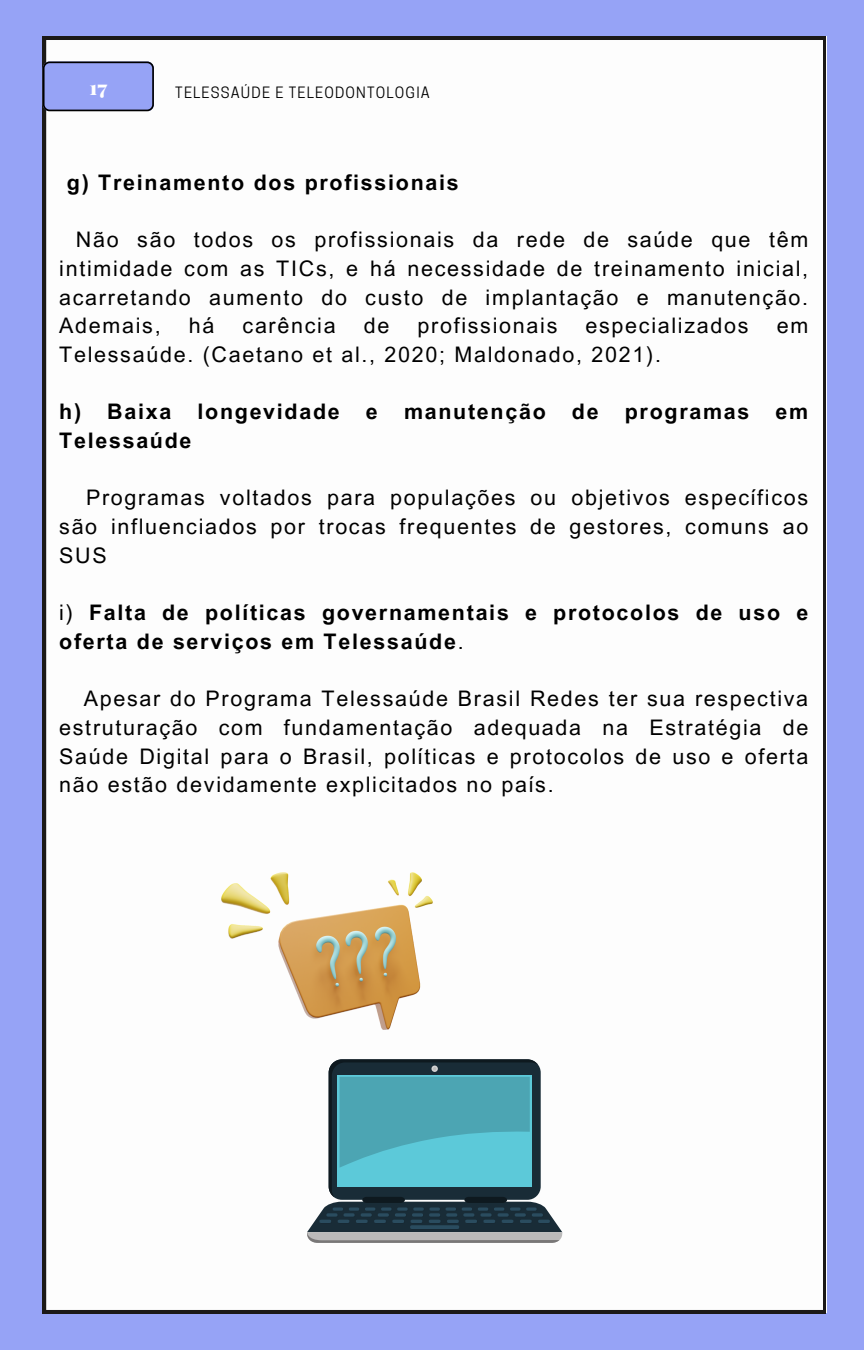
<style>
.page{position:relative;width:864px;height:1350px;background:#96a3f6}
.page>*{position:absolute;margin:0;border:0;box-sizing:border-box;transform-origin:0 0}
.t1{font:21.38px/28.8px "Arial MT Pro";letter-spacing:.08em;color:#000;text-align:justify}
.t2{font:700 21.38px/28.8px "Arial MT Pro";letter-spacing:.08em;color:#000}
.t3{font:900 20.03px "Playfair Display";color:#fff}
.t4{font:14.62px "Cooper Hewitt";letter-spacing:.08em;color:#000}
.s1{font-weight:400}
</style>
<div class="page">
<div style="left:43px;top:37px;width:783px;height:1276px;background:#fdfdfd"></div>
<svg style="left:43px;top:61px;width:111px;height:50px"></svg>
<img style="left:222px;top:873px;width:211px;height:157px">
<svg style="left:306px;top:1059px;width:257px;height:184px;background:#61949e"></svg>
<p class="t3" style="left:89px;top:74px;width:19px">17</p>
<p class="t4" style="left:175px;top:87px;width:256px">TELESSAÚDE E TELEODONTOLOGIA</p>
<p class="t2" style="left:67px;top:171px;width:393px">g) Treinamento dos profissionais</p>
<p class="t1" style="left:59px;top:228px;width:751px;text-indent:17px">Não são todos os profissionais da rede de saúde que têm intimidade com as TICs, e há necessidade de treinamento inicial, acarretando aumento do custo de implantação e manutenção.<br>Ademais,</p>
<p class="t1" style="left:189px;top:314px;width:27px">há</p>
<p class="t1" style="left:243px;top:314px;width:95px">carência</p>
<p class="t1" style="left:364px;top:314px;width:27px">de</p>
<p class="t1" style="left:418px;top:314px;width:141px">profissionais</p>
<p class="t1" style="left:586px;top:314px;width:165px">especializados</p>
<p class="t1" style="left:777px;top:314px;width:33px">em</p>
<p class="t1" style="left:59px;top:343px;width:603px">Telessaúde. (Caetano et al., 2020; Maldonado, 2021).</p>
<p class="t2" style="left:59px;top:400px;width:751px">h) Baixa longevidade e manutenção de programas em<br>Telessaúde</p>
<p class="t1" style="left:59px;top:486px;width:751px;text-indent:27px">Programas voltados para populações ou objetivos específicos são influenciados por trocas frequentes de gestores, comuns ao SUS</p>
<p class="t2" style="left:59px;top:601px;width:751px"><span class="s1">i)</span> Falta de políticas governamentais e protocolos de uso e oferta de serviços em Telessaúde<span class="s1">.</span></p>
<p class="t1" style="left:59px;top:687px;width:751px;text-indent:24px">Apesar do Programa Telessaúde Brasil Redes ter sua respectiva estruturação com fundamentação adequada na Estratégia de Saúde Digital para o Brasil, políticas e protocolos de uso e oferta não estão devidamente explicitados no país.</p>
</div>
